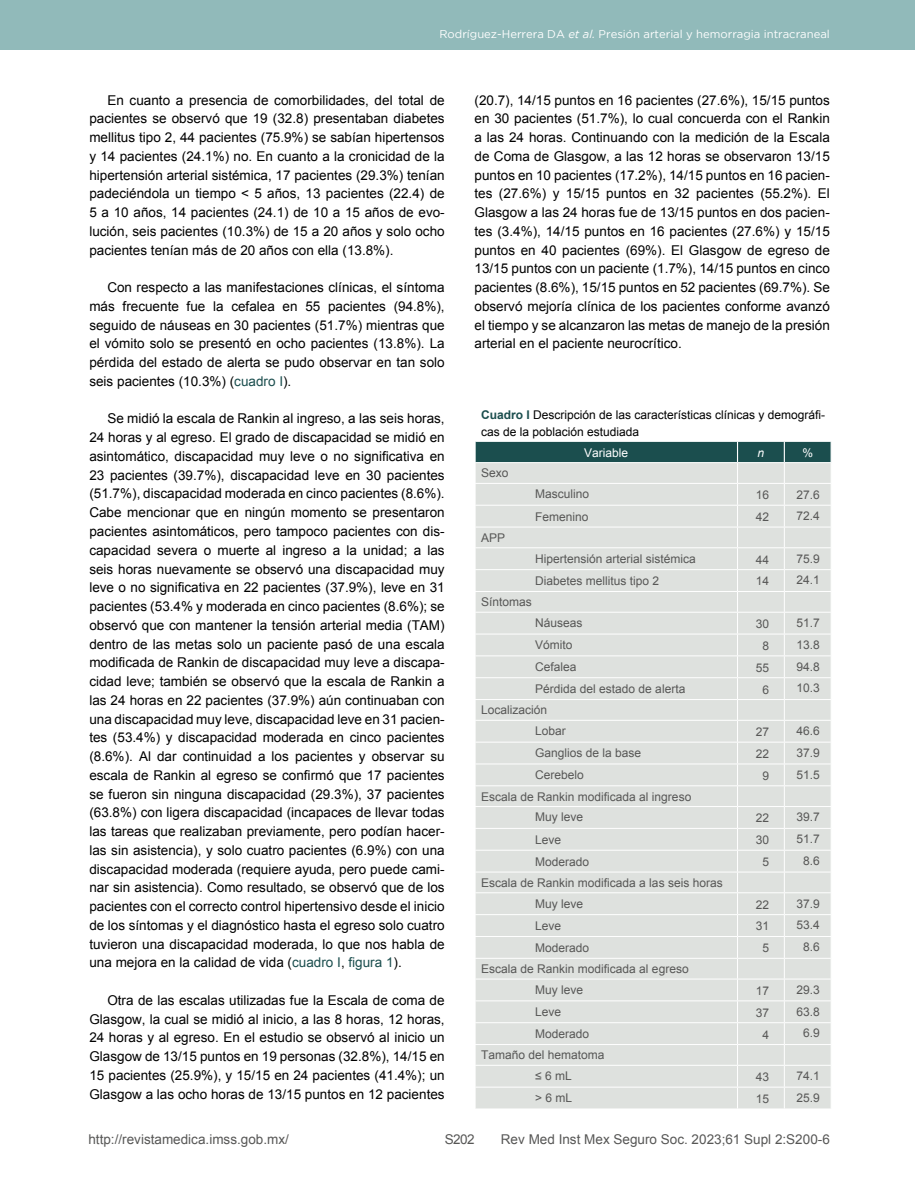
<style>
.page{position:relative;width:915px;height:1191px;background:#fff}
.page>*{position:absolute;margin:0;border:0;box-sizing:border-box;transform-origin:0 0}
.t1{font:13.5px/18.8px "Arial";color:#000;text-align:justify}
.t2{font:13.5px "Arial";color:#575756}
.t3{font:12px/20.7px "Arial";color:#575756}
.t4{font:12px/16.5px "Arial";color:#000}
.t5{font:12px "Arial";color:#fff}
.t6{font:italic 12px "Arial";color:#fff}
.t7{font:11.25px "Gotham";color:#fff}
.s1{font-style:italic}
.s2{color:#1b4e4e}
.s3{font-weight:700;color:#1b4e4e}
</style>
<div class="page">
<div style="left:0;top:0;width:914px;height:50px;background:#91baba"></div>
<svg style="left:475px;top:442px;width:356px;height:666px;background:#d9dedb"></svg>
<p class="t7" style="left:439px;top:28px;width:392px">Rodríguez-Herrera DA <span class="s1">et al.</span> Presión arterial y hemorragia intracraneal</p>
<p class="t1" style="left:89px;top:91px;width:357px;text-indent:18px">En cuanto a presencia de comorbilidades, del total de pacientes se observó que 19 (32.8) presentaban diabetes mellitus tipo 2, 44 pacientes (75.9%) se sabían hipertensos y 14 pacientes (24.1%) no. En cuanto a la cronicidad de la hipertensión arterial sistémica, 17 pacientes (29.3%) tenían padeciéndola un tiempo &lt; 5 años, 13 pacientes (22.4) de 5 a 10 años, 14 pacientes (24.1) de 10 a 15 años de evo&shy;lución, seis pacientes (10.3%) de 15 a 20 años y solo ocho pacientes tenían más de 20 años con ella (13.8%).</p>
<p class="t1" style="left:89px;top:278px;width:357px;text-indent:18px">Con respecto a las manifestaciones clínicas, el síntoma más frecuente fue la cefalea en 55 pacientes (94.8%), seguido de náuseas en 30 pacientes (51.7%) mientras que el vómito solo se presentó en ocho pacientes (13.8%). La pérdida del estado de alerta se pudo observar en tan solo seis pacientes (10.3%) (<span class="s2">cuadro I</span>).</p>
<p class="t1" style="left:89px;top:409px;width:357px;text-indent:18px">Se midió la escala de Rankin al ingreso, a las seis horas, 24 horas y al egreso. El grado de discapacidad se midió en asintomático, discapacidad muy leve o no significativa en 23 pacientes (39.7%), discapacidad leve en 30 pacientes (51.7%), discapacidad moderada en cinco pacientes (8.6%).<br>Cabe mencionar que en ningún momento se presentaron pacientes asintomáticos, pero tampoco pacientes con dis&shy;capacidad severa o muerte al ingreso a la unidad; a las seis horas nuevamente se observó una discapacidad muy leve o no significativa en 22 pacientes (37.9%), leve en 31 pacientes (53.4% y moderada en cinco pacientes (8.6%); se observó que con mantener la tensión arterial media (TAM) dentro de las metas solo un paciente pasó de una escala modificada de Rankin de discapacidad muy leve a discapa&shy;cidad leve; también se observó que la escala de Rankin a las 24 horas en 22 pacientes (37.9%) aún continuaban con una discapacidad muy leve, discapacidad leve en 31 pacien&shy;tes (53.4%) y discapacidad moderada en cinco pacientes (8.6%). Al dar continuidad a los pacientes y observar su escala de Rankin al egreso se confirmó que 17 pacientes se fueron sin ninguna discapacidad (29.3%), 37 pacientes (63.8%) con ligera discapacidad (incapaces de llevar todas las tareas que realizaban previamente, pero podían hacer&shy;las sin asistencia), y solo cuatro pacientes (6.9%) con una discapacidad moderada (requiere ayuda, pero puede cami&shy;nar sin asistencia). Como resultado, se observó que de los pacientes con el correcto control hipertensivo desde el inicio de los síntomas y el diagnóstico hasta el egreso solo cuatro tuvieron una discapacidad moderada, lo que nos habla de una mejora en la calidad de vida (<span class="s2">cuadro I</span>, <span class="s2">figura 1</span>).</p>
<p class="t1" style="left:89px;top:991px;width:357px;text-indent:18px">Otra de las escalas utilizadas fue la Escala de coma de Glasgow, la cual se midió al inicio, a las 8 horas, 12 horas, 24 horas y al egreso. En el estudio se observó al inicio un Glasgow de 13/15 puntos en 19 personas (32.8%), 14/15 en 15 pacientes (25.9%), y 15/15 en 24 pacientes (41.4%); un Glasgow a las ocho horas de 13/15 puntos en 12 pacientes</p>
<p class="t1" style="left:474px;top:91px;width:357px">(20.7), 14/15 puntos en 16 pacientes (27.6%), 15/15 puntos en 30 pacientes (51.7%), lo cual concuerda con el Rankin a las 24 horas. Continuando con la medición de la Escala de Coma de Glasgow, a las 12 horas se observaron 13/15 puntos en 10 pacientes (17.2%), 14/15 puntos en 16 pacien&shy;tes (27.6%) y 15/15 puntos en 32 pacientes (55.2%). El Glasgow a las 24 horas fue de 13/15 puntos en dos pacien&shy;tes (3.4%), 14/15 puntos en 16 pacientes (27.6%) y 15/15 puntos en 40 pacientes (69%). El Glasgow de egreso de 13/15 puntos con un paciente (1.7%), 14/15 puntos en cinco pacientes (8.6%), 15/15 puntos en 52 pacientes (69.7%). Se observó mejoría clínica de los pacientes conforme avanzó el tiempo y se alcanzaron las metas de manejo de la presión arterial en el paciente neurocrítico.</p>
<p class="t4" style="left:481px;top:407px;width:345px"><span class="s3">Cuadro I</span> Descripción de las características clínicas y demográfi&shy;cas de la población estudiada</p>
<p class="t5" style="left:584px;top:444px;width:46px">Variable</p>
<p class="t6" style="left:757px;top:444px;width:8px">n</p>
<p class="t5" style="left:802px;top:444px;width:12px">%</p>
<p class="t3" style="left:481px;top:463px;width:29px">Sexo</p>
<p class="t3" style="left:535px;top:484px;width:56px">Masculino</p>
<p class="t3" style="left:755px;top:485px;width:15px">16</p>
<p class="t3" style="left:796px;top:485px;width:25px">27.6</p>
<p class="t3" style="left:535px;top:506px;width:55px">Femenino</p>
<p class="t3" style="left:755px;top:506px;width:15px">42</p>
<p class="t3" style="left:796px;top:505px;width:25px">72.4</p>
<p class="t3" style="left:481px;top:527px;width:26px">APP</p>
<p class="t3" style="left:535px;top:548px;width:162px">Hipertensión arterial sistémica</p>
<p class="t3" style="left:755px;top:549px;width:15px">44</p>
<p class="t3" style="left:796px;top:548px;width:25px">75.9</p>
<p class="t3" style="left:535px;top:570px;width:126px">Diabetes mellitus tipo 2</p>
<p class="t3" style="left:755px;top:571px;width:15px">14</p>
<p class="t3" style="left:796px;top:570px;width:25px">24.1</p>
<p class="t3" style="left:481px;top:592px;width:52px">Síntomas</p>
<p class="t3" style="left:535px;top:612px;width:49px">Náuseas</p>
<p class="t3" style="left:755px;top:613px;width:15px">30</p>
<p class="t3" style="left:796px;top:612px;width:25px">51.7</p>
<p class="t3" style="left:535px;top:635px;width:39px">Vómito</p>
<p class="t3" style="left:762px;top:635px;width:8px">8</p>
<p class="t3" style="left:796px;top:634px;width:25px">13.8</p>
<p class="t3" style="left:535px;top:656px;width:43px">Cefalea</p>
<p class="t3" style="left:755px;top:657px;width:15px">55</p>
<p class="t3" style="left:796px;top:656px;width:25px">94.8</p>
<p class="t3" style="left:535px;top:678px;width:152px">Pérdida del estado de alerta</p>
<p class="t3" style="left:762px;top:679px;width:8px">6</p>
<p class="t3" style="left:796px;top:678px;width:25px">10.3</p>
<p class="t3" style="left:535px;top:700px;width:32px;text-indent:-54px">Localización<br>Lobar</p>
<p class="t3" style="left:755px;top:721px;width:15px">27</p>
<p class="t3" style="left:796px;top:720px;width:25px">46.6</p>
<p class="t3" style="left:535px;top:743px;width:108px">Ganglios de la base</p>
<p class="t3" style="left:755px;top:743px;width:15px">22</p>
<p class="t3" style="left:796px;top:742px;width:25px">37.9</p>
<p class="t3" style="left:535px;top:765px;width:50px">Cerebelo</p>
<p class="t3" style="left:762px;top:765px;width:8px">9</p>
<p class="t3" style="left:796px;top:764px;width:25px">51.5</p>
<p class="t3" style="left:535px;top:786px;width:158px;text-indent:-54px">Escala de Rankin modificada al ingreso<br>Muy leve</p>
<p class="t3" style="left:755px;top:808px;width:15px">22</p>
<p class="t3" style="left:796px;top:807px;width:25px">39.7</p>
<p class="t3" style="left:535px;top:829px;width:28px">Leve</p>
<p class="t3" style="left:755px;top:829px;width:15px">30</p>
<p class="t3" style="left:796px;top:828px;width:25px">51.7</p>
<p class="t3" style="left:535px;top:851px;width:56px">Moderado</p>
<p class="t3" style="left:762px;top:851px;width:8px">5</p>
<p class="t3" style="left:802px;top:850px;width:18px">8.6</p>
<p class="t3" style="left:535px;top:872px;width:189px;text-indent:-54px">Escala de Rankin modificada a las seis horas<br>Muy leve</p>
<p class="t3" style="left:755px;top:894px;width:15px">22</p>
<p class="t3" style="left:796px;top:893px;width:25px">37.9</p>
<p class="t3" style="left:535px;top:915px;width:28px">Leve</p>
<p class="t3" style="left:755px;top:916px;width:15px">31</p>
<p class="t3" style="left:796px;top:915px;width:25px">53.4</p>
<p class="t3" style="left:535px;top:937px;width:56px">Moderado</p>
<p class="t3" style="left:762px;top:938px;width:8px">5</p>
<p class="t3" style="left:802px;top:936px;width:18px">8.6</p>
<p class="t3" style="left:535px;top:958px;width:155px;text-indent:-54px">Escala de Rankin modificada al egreso<br>Muy leve</p>
<p class="t3" style="left:755px;top:980px;width:15px">17</p>
<p class="t3" style="left:796px;top:979px;width:25px">29.3</p>
<p class="t3" style="left:535px;top:1001px;width:28px">Leve</p>
<p class="t3" style="left:755px;top:1002px;width:15px">37</p>
<p class="t3" style="left:796px;top:1001px;width:25px">63.8</p>
<p class="t3" style="left:535px;top:1023px;width:56px">Moderado</p>
<p class="t3" style="left:762px;top:1024px;width:8px">4</p>
<p class="t3" style="left:802px;top:1023px;width:18px">6.9</p>
<p class="t3" style="left:535px;top:1044px;width:71px;text-indent:-54px">Tamaño del hematoma ≤ 6 mL</p>
<p class="t3" style="left:755px;top:1066px;width:15px">43</p>
<p class="t3" style="left:796px;top:1065px;width:25px">74.1</p>
<p class="t3" style="left:535px;top:1088px;width:39px">&gt; 6 mL</p>
<p class="t3" style="left:755px;top:1088px;width:15px">15</p>
<p class="t3" style="left:796px;top:1087px;width:25px">25.9</p>
<p class="t2" style="left:88px;top:1130px;width:202px">http://revistamedica.imss.gob.mx/</p>
<p class="t2" style="left:500px;top:1130px;width:330px">Rev Med Inst Mex Seguro Soc. 2023;61 Supl 2:S200-6</p>
<p class="t2" style="left:444px;top:1130px;width:31px">S202</p>
</div>
